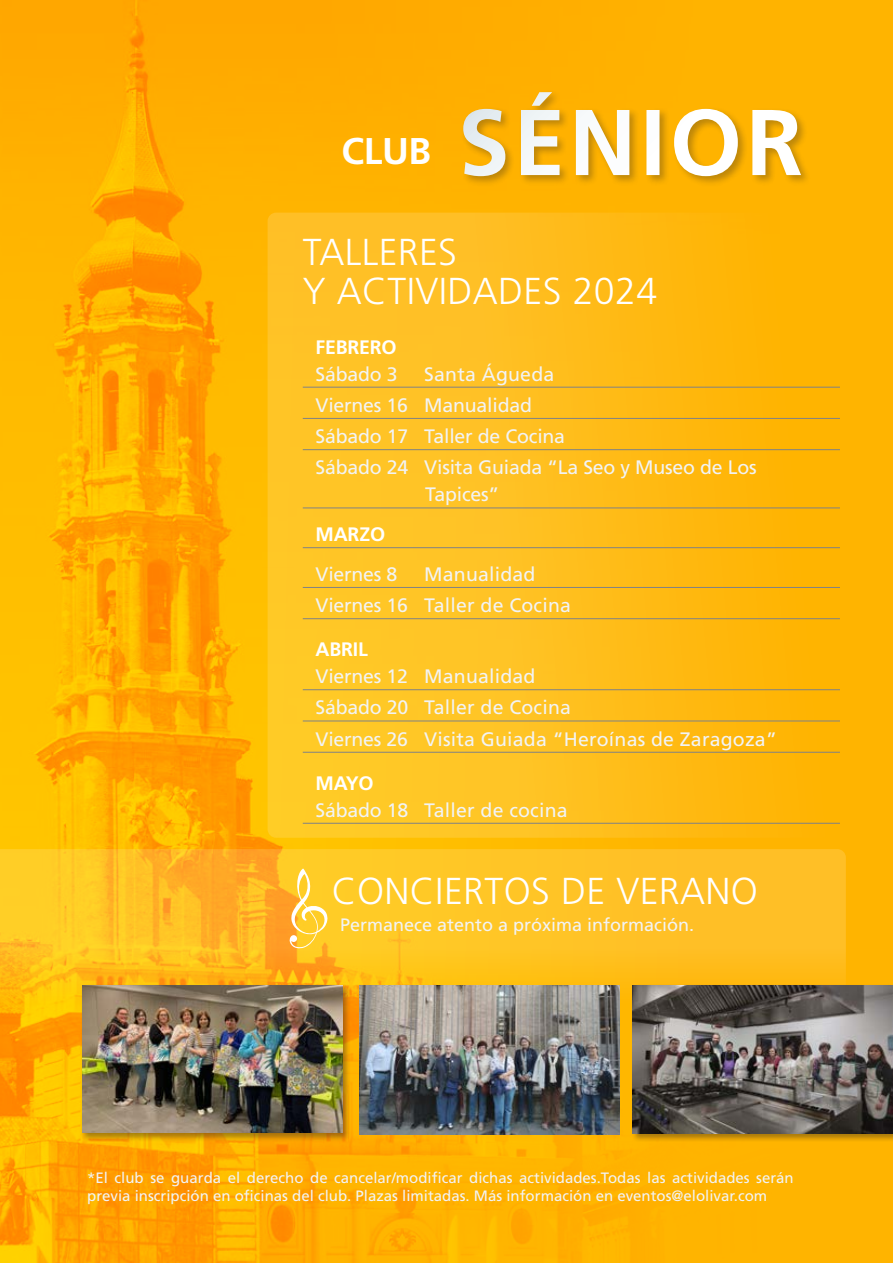
<style>
.page{position:relative;width:893px;height:1263px;background:#ffb400}
.page>*{position:absolute;margin:0;border:0;box-sizing:border-box;transform-origin:0 0}
.c_subtítulo{font:700 93.3px "Frutiger LT Std";letter-spacing:.04em;color:#fff}
.Caja{font:300 37.5px/39px "Frutiger LT Std";letter-spacing:.01em;color:#fff}
.Caja_ENUM_filete_TIT{font:700 37.2px "Frutiger LT Std";color:#fff}
.Caja_ENUM_filete{font:19.5px "Frutiger LT Std";letter-spacing:.01em;color:#f2f3f4}
.Caja_ENUM_filete-2{font:19.5px/27px "Frutiger LT Std";letter-spacing:-.01em;color:#f2f3f4}
.Caja_ENUM_filete_TIT-2{font:700 19.5px "Frutiger LT Std";letter-spacing:-.01em;color:#fff}
.Caja_ENUM_filete-3{font:700 19.5px "Frutiger LT Std";letter-spacing:-.01em;color:#fff}
.Caja-2{font:18px "Frutiger LT Std";color:#f2f3f4}
.Caja-3{font:15px/18px "Frutiger LT Std";color:#f2f3f4}
</style>
<div class="page">
<img style="left:0;top:0;width:620px;height:1263px">
<svg style="left:268px;top:213px;width:572px;height:625px;fill:#ffbf20"></svg>
<svg style="left:0;top:849px;width:846px;height:154px;background:#fec022"></svg>
<div style="left:461px;top:91px;width:350px;height:96px;background:#231f20;opacity:.3"></div>
<hr style="left:303px;top:387px;width:537px;height:1px;background:#808285">
<hr style="left:303px;top:418px;width:537px;height:1px;background:#808285">
<hr style="left:303px;top:449px;width:537px;height:1px;background:#808285">
<hr style="left:303px;top:508px;width:537px;height:1px;background:#808285">
<hr style="left:303px;top:547px;width:537px;height:1px;background:#808285">
<hr style="left:303px;top:587px;width:537px;height:1px;background:#808285">
<hr style="left:303px;top:618px;width:537px;height:1px;background:#808285">
<hr style="left:303px;top:689px;width:537px;height:1px;background:#808285">
<hr style="left:303px;top:721px;width:537px;height:1px;background:#808285">
<hr style="left:303px;top:752px;width:537px;height:1px;background:#808285">
<hr style="left:303px;top:823px;width:537px;height:1px;background:#808285">
<div style="left:632px;top:983px;width:261px;height:159px;background:#231f20;opacity:.4"></div>
<img style="left:633px;top:985px;width:260px;height:148px">
<img style="left:360px;top:985px;width:260px;height:149px">
<div style="left:81px;top:983px;width:270px;height:158px;background:#231f20;opacity:.4"></div>
<img style="left:82px;top:985px;width:260px;height:148px">
<svg style="left:289px;top:868px;width:39px;height:81px;background:#ffd04d"></svg>
<p class="Caja_ENUM_filete_TIT" style="left:341px;top:129px;width:91px">CLUB</p>
<p class="c_subtítulo" style="left:458px;top:88px;width:347px">SÉNIOR</p>
<p class="Caja" style="left:303px;top:233px;width:356px">TALLERES<br>Y ACTIVIDADES 2024</p>
<p class="Caja_ENUM_filete_TIT-2" style="left:316px;top:335px;width:83px">FEBRERO</p>
<p class="Caja_ENUM_filete-2" style="left:316px;top:360px;width:84px">Sábado 3</p>
<p class="Caja_ENUM_filete" style="left:424px;top:362px;width:132px">Santa Águeda</p>
<p class="Caja_ENUM_filete-2" style="left:316px;top:392px;width:218px">Viernes 16 Manualidad</p>
<p class="Caja_ENUM_filete-2" style="left:316px;top:423px;width:251px">Sábado 17 Taller de Cocina</p>
<p class="Caja_ENUM_filete-2" style="left:425px;top:454px;width:333px;text-indent:-110px">Sábado 24 Visita Guiada “La Seo y Museo de Los<br>Tapices”</p>
<p class="Caja_ENUM_filete-3" style="left:316px;top:523px;width:71px">MARZO</p>
<p class="Caja_ENUM_filete-2" style="left:316px;top:561px;width:83px">Viernes 8</p>
<p class="Caja_ENUM_filete" style="left:424px;top:563px;width:113px">Manualidad</p>
<p class="Caja_ENUM_filete" style="left:316px;top:594px;width:257px">Viernes 16 Taller de Cocina</p>
<p class="Caja_ENUM_filete_TIT-2" style="left:316px;top:638px;width:54px">ABRIL</p>
<p class="Caja_ENUM_filete" style="left:316px;top:665px;width:221px">Viernes 12 Manualidad</p>
<p class="Caja_ENUM_filete" style="left:316px;top:696px;width:257px">Sábado 20 Taller de Cocina</p>
<p class="Caja_ENUM_filete" style="left:316px;top:727px;width:463px">Viernes 26 Visita Guiada “Heroínas de Zaragoza”</p>
<p class="Caja_ENUM_filete_TIT-2" style="left:316px;top:771px;width:60px">MAYO</p>
<p class="Caja_ENUM_filete" style="left:316px;top:798px;width:254px">Sábado 18 Taller de cocina</p>
<p class="Caja" style="left:332px;top:872px;width:428px">CONCIERTOS DE VERANO</p>
<p class="Caja-2" style="left:340px;top:914px;width:356px">Permanece atento a próxima información.</p>
<p class="Caja-3" style="left:87px;top:1169px;width:708px">*El club se guarda el derecho de cancelar/modificar dichas actividades.Todas las actividades serán previa inscripción en oficinas del club. Plazas limitadas. Más información en eventos@elolivar.com</p>
</div>
